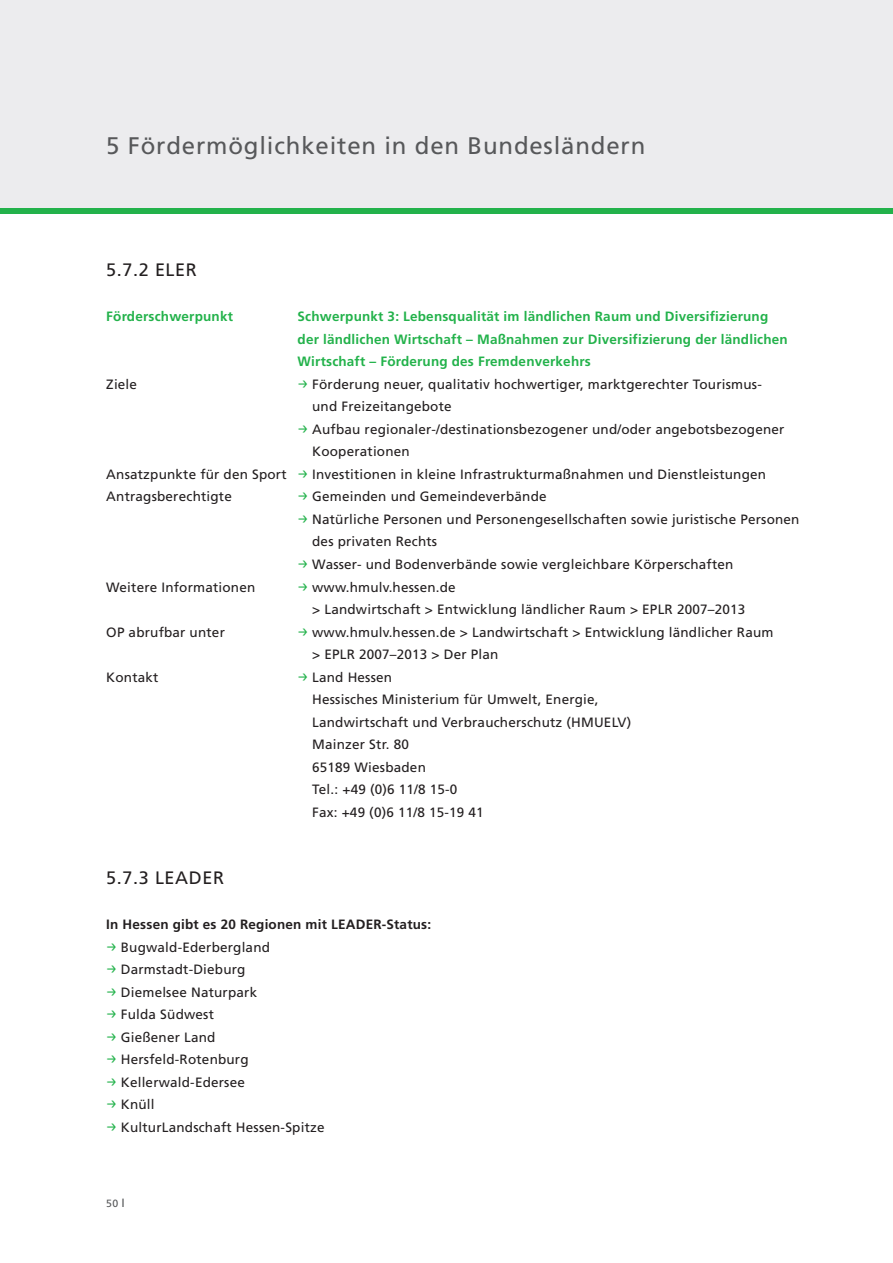
<style>
.page{position:relative;width:893px;height:1263px;background:#fff}
.page>*{position:absolute;margin:0;border:0;box-sizing:border-box;transform-origin:0 0}
.t1{font:24px "Frutiger LT";letter-spacing:.035em;color:#57585a}
.t2{font:18px "Frutiger LT";letter-spacing:.035em;color:#231f20}
.t3{font:13.5px/22.5px "Frutiger LT";letter-spacing:.015em;color:#231f20}
.t4{font:700 13.5px/22.5px "Frutiger LT";letter-spacing:.015em;color:#23b24b}
.t5{font:10.5px "Frutiger LT";color:#57585a}
.s1{font-family:"Fago No Regular Expert";color:#23b24b}
.s2{font-weight:700}
.s3{font-size:12px}
</style>
<div class="page">
<div style="left:0;top:0;width:893px;height:208px;background:#ececee"></div>
<div style="left:0;top:208px;width:893px;height:6px;background:#23b24b"></div>
<h1 class="t1" style="left:106px;top:136px;width:541px">5 Fördermöglichkeiten in den Bundesländern</h1>
<h2 class="t2" style="left:106px;top:263px;width:92px">5.7.2 ELER</h2>
<p class="t4" style="left:106px;top:306px;width:128px">Förderschwerpunkt</p>
<p class="t4" style="left:298px;top:306px;width:492px">Schwerpunkt 3: Lebensqualität im ländlichen Raum und Diversifizierung der ländlichen Wirtschaft – Maßnahmen zur Diversifizierung der ländlichen<br>Wirtschaft – Förderung des Fremdenverkehrs</p>
<p class="t3" style="left:106px;top:374px;width:32px">Ziele</p>
<p class="t3" style="left:298px;top:374px;width:466px"><span class="s1">p</span> Förderung neuer, qualitativ hochwertiger, marktgerechter Tourismus-</p>
<p class="t3" style="left:312px;top:397px;width:141px">und Freizeitangebote</p>
<p class="t3" style="left:298px;top:419px;width:488px"><span class="s1">p</span> Aufbau regionaler-/destinationsbezogener und/oder angebotsbezogener</p>
<p class="t3" style="left:312px;top:442px;width:99px">Kooperationen</p>
<p class="t3" style="left:106px;top:464px;width:661px">Ansatzpunkte für den Sport <span class="s1">p</span> Investitionen in kleine Infrastrukturmaßnahmen und Dienstleistungen</p>
<p class="t3" style="left:106px;top:487px;width:127px">Antragsberechtigte</p>
<p class="t3" style="left:298px;top:487px;width:250px"><span class="s1">p</span> Gemeinden und Gemeindeverbände</p>
<p class="t3" style="left:298px;top:509px;width:503px"><span class="s1">p</span> Natürliche Personen und Personengesellschaften sowie juristische Personen</p>
<p class="t3" style="left:312px;top:532px;width:127px">des privaten Rechts</p>
<p class="t3" style="left:298px;top:554px;width:437px"><span class="s1">p</span> Wasser- und Bodenverbände sowie vergleichbare Körperschaften</p>
<p class="t3" style="left:106px;top:577px;width:151px">Weitere Informationen</p>
<p class="t3" style="left:312px;top:577px;width:435px;text-indent:-15px"><span class="s1">p</span> www.hmulv.hessen.de<br>&gt; Landwirtschaft &gt; Entwicklung ländlicher Raum &gt; EPLR 2007–2013</p>
<p class="t3" style="left:106px;top:622px;width:120px">OP abrufbar unter</p>
<p class="t3" style="left:312px;top:622px;width:463px;text-indent:-15px"><span class="s1">p</span> www.hmulv.hessen.de &gt; Landwirtschaft &gt; Entwicklung ländlicher Raum &gt; EPLR 2007–2013 &gt; Der Plan</p>
<p class="t3" style="left:106px;top:667px;width:54px">Kontakt</p>
<p class="t3" style="left:312px;top:667px;width:321px;text-indent:-15px"><span class="s1">p</span> Land Hessen<br>Hessisches Ministerium für Umwelt, Energie,<br>Landwirtschaft und Verbraucherschutz (HMUELV)<br>Mainzer Str. 80<br>65189 Wiesbaden<br>Tel.: +49 (0)6 11/8 15-0<br>Fax: +49 (0)6 11/8 15-19 41</p>
<h2 class="t2" style="left:106px;top:870px;width:119px">5.7.3 LEADER</h2>
<p class="t3" style="left:106px;top:914px;width:326px"><span class="s2">In Hessen gibt es 20 Regionen mit LEADER-Status: </span><span class="s1">p</span> Bugwald-Ederbergland<br><span class="s1">p</span> Darmstadt-Dieburg<br><span class="s1">p</span> Diemelsee Naturpark<br><span class="s1">p</span> Fulda Südwest<br><span class="s1">p</span> Gießener Land<br><span class="s1">p</span> Hersfeld-Rotenburg<br><span class="s1">p</span> Kellerwald-Edersee<br><span class="s1">p</span> Knüll<br><span class="s1">p</span> KulturLandschaft Hessen-Spitze</p>
<p class="t5" style="left:106px;top:1199px;width:20px">50 <span class="s3">I</span></p>
</div>
